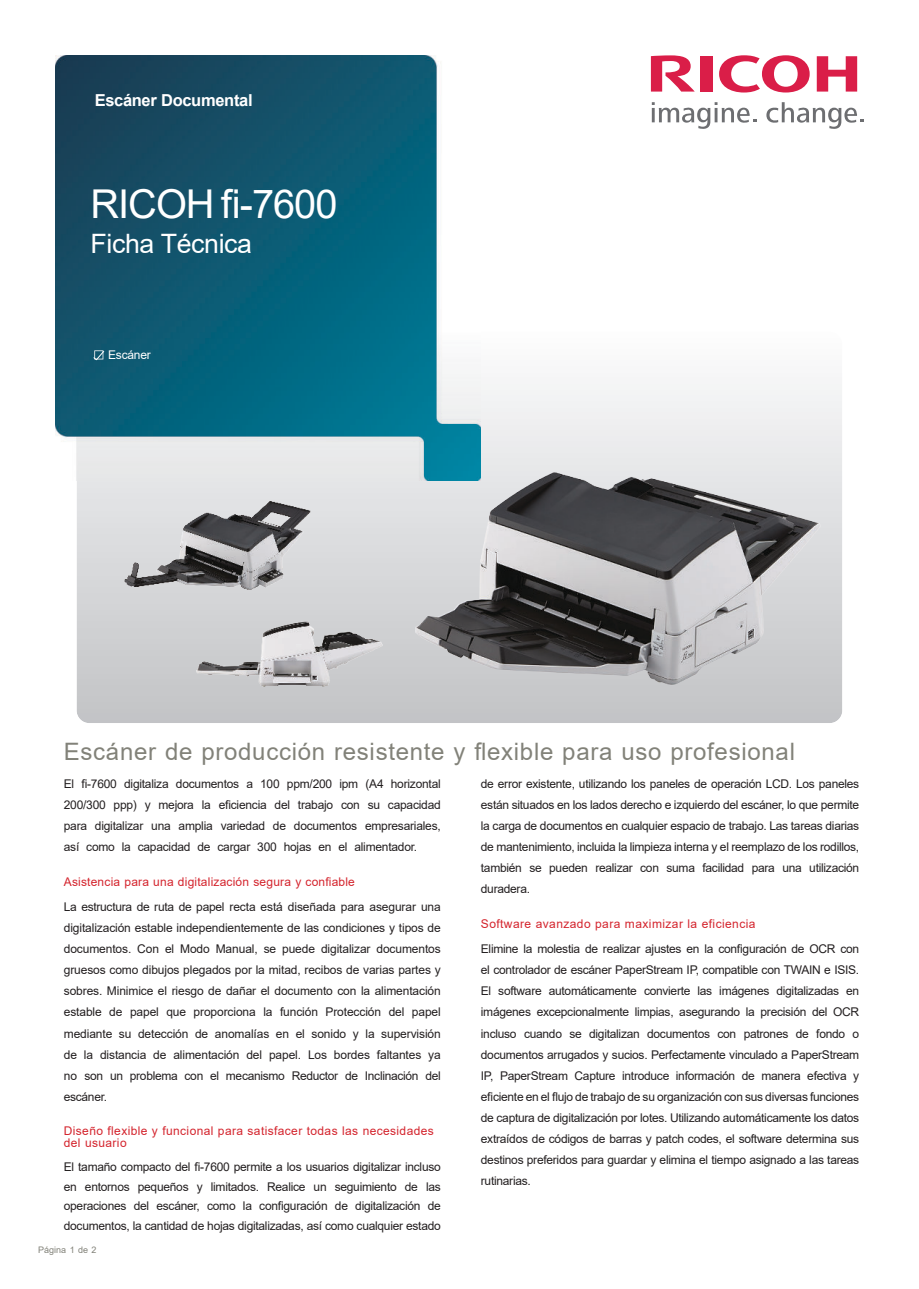
<style>
.page{position:relative;width:919px;height:1289px;background:#fff}
.page>*{position:absolute;margin:0;border:0;box-sizing:border-box;transform-origin:0 0}
.t1{font:39.75px "Arial";letter-spacing:-.025em;color:#fff}
.t2{font:26.7px "Arial";letter-spacing:-.015em;color:#fff}
.t3{font:24px "Arial";letter-spacing:.03em;color:#828279}
.t4{font:700 16.5px "Arial";letter-spacing:-.02em;color:#fff}
.t5{font:12px/21px "Arial";letter-spacing:-.025em;color:#231f20;text-align:justify}
.t6{font:12px/12px "Arial";letter-spacing:.03em;color:#d4242d}
.t7{font:12px "Arial";letter-spacing:-.02em;color:#fff}
.t8{font:9px "Arial";color:#828279}
</style>
<div class="page">
<svg style="left:719px;top:55px;width:90px;height:37px"></svg>
<svg style="left:816px;top:56px;width:41px;height:36px"></svg>
<div style="left:700px;top:56px;width:12px;height:36px;background:#da1e48"></div>
<svg style="left:651px;top:55px;width:43px;height:37px"></svg>
<svg style="left:651px;top:102px;width:105px;height:27px"></svg>
<svg style="left:766px;top:102px;width:97px;height:27px"></svg>
<div style="left:77px;top:332px;width:765px;height:391px;background:linear-gradient(to bottom,#fcfcfd,#c1c3c5);border-radius:13px"></div>
<img style="left:192px;top:615px;width:191px;height:75px">
<img style="left:120px;top:498px;width:192px;height:99px">
<img style="left:401px;top:450px;width:425px;height:256px">
<img style="left:55px;top:55px;width:425px;height:425px">
<svg style="left:93px;top:350px;width:12px;height:11px"></svg>
<h3 class="t4" style="left:95px;top:88px;width:159px">Escáner Documental</h3>
<h1 class="t1" style="left:91px;top:177px;width:248px">RICOH fi-7600</h1>
<h2 class="t2" style="left:91px;top:225px;width:163px">Ficha Técnica</h2>
<p class="t7" style="left:108px;top:347px;width:44px">Escáner</p>
<h3 class="t3" style="left:64px;top:735px;width:732px">Escáner de producción resistente y flexible para uso profesional</h3>
<p class="t5" style="left:64px;top:773px;width:378px">El fi-7600 digitaliza documentos a 100 ppm/200 ipm (A4 horizontal 200/300 ppp) y mejora la eficiencia del trabajo con su capacidad para digitalizar una amplia variedad de documentos empresariales, así como la capacidad de cargar 300 hojas en el alimentador.</p>
<p class="t6" style="left:64px;top:875px;width:293px">Asistencia para una digitalización segura y confiable</p>
<p class="t5" style="left:64px;top:896px;width:378px">La estructura de ruta de papel recta está diseñada para asegurar una digitalización estable independientemente de las condiciones y tipos de documentos. Con el Modo Manual, se puede digitalizar documentos gruesos como dibujos plegados por la mitad, recibos de varias partes y sobres. Minimice el riesgo de dañar el documento con la alimentación estable de papel que proporciona la función Protección del papel mediante su detección de anomalías en el sonido y la supervisión de la distancia de alimentación del papel. Los bordes faltantes ya no son un problema con el mecanismo Reductor de Inclinación del escáner.</p>
<p class="t6" style="left:64px;top:1124px;width:371px">Diseño flexible y funcional para satisfacer todas las necesidades del usuario</p>
<p class="t5" style="left:64px;top:1156px;width:378px;line-height:19.5px">El tamaño compacto del fi-7600 permite a los usuarios digitalizar incluso en entornos pequeños y limitados. Realice un seguimiento de las operaciones del escáner, como la configuración de digitalización de documentos, la cantidad de hojas digitalizadas, así como cualquier estado</p>
<p class="t8" style="left:38px;top:1243px;width:60px">Página 1 de 2</p>
<p class="t5" style="left:481px;top:773px;width:380px">de error existente, utilizando los paneles de operación LCD. Los paneles están situados en los lados derecho e izquierdo del escáner, lo que permite la carga de documentos en cualquier espacio de trabajo. Las tareas diarias de mantenimiento, incluida la limpieza interna y el reemplazo de los rodillos, también se pueden realizar con suma facilidad para una utilización duradera.</p>
<p class="t6" style="left:481px;top:917px;width:276px">Software avanzado para maximizar la eficiencia</p>
<p class="t5" style="left:481px;top:938px;width:380px">Elimine la molestia de realizar ajustes en la configuración de OCR con el controlador de escáner PaperStream IP, compatible con TWAIN e ISIS.<br>El software automáticamente convierte las imágenes digitalizadas en imágenes excepcionalmente limpias, asegurando la precisión del OCR incluso cuando se digitalizan documentos con patrones de fondo o documentos arrugados y sucios. Perfectamente vinculado a PaperStream IP, PaperStream Capture introduce información de manera efectiva y eficiente en el flujo de trabajo de su organización con sus diversas funciones de captura de digitalización por lotes. Utilizando automáticamente los datos extraídos de códigos de barras y patch codes, el software determina sus destinos preferidos para guardar y elimina el tiempo asignado a las tareas rutinarias.</p>
</div>
